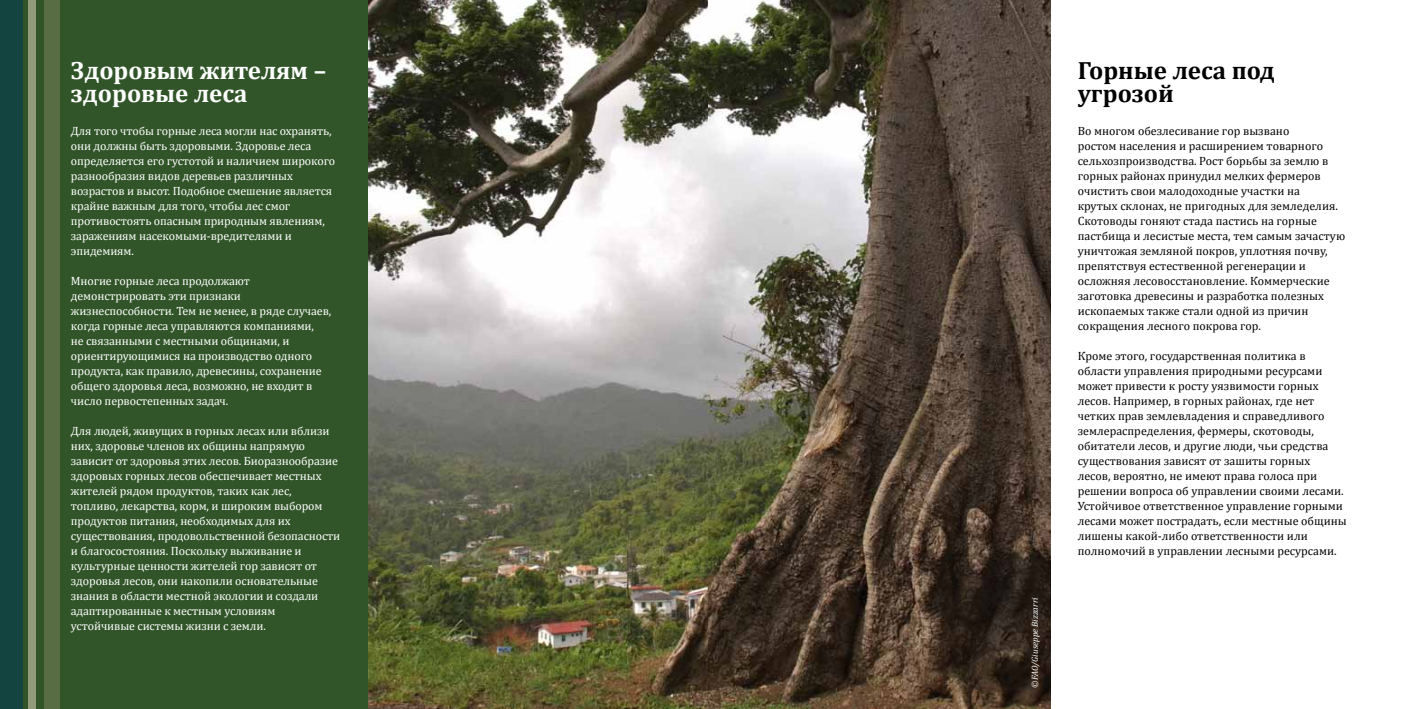
<style>
.page{position:relative;width:1418px;height:709px;background:#fff}
.page>*{position:absolute;margin:0;border:0;box-sizing:border-box;transform-origin:0 0}
.t1{font:700 25px/22.5px "Cambria";color:#fff}
.t2{font:700 25px/22.5px "Cambria";color:#000}
.t3{font:12px/15px "Cambria";letter-spacing:-.01em;color:#fff}
.t4{font:12px/15px "Cambria";color:#000}
.t5{font:italic 8.75px "Cambria";color:#fff}
</style>
<div class="page">
<div style="left:0;top:0;width:369px;height:709px;background:#315529"></div>
<img style="left:369px;top:0;width:681px;height:709px">
<div style="left:0;top:0;width:22px;height:709px;background:#14443f"></div>
<div style="left:28px;top:0;width:7px;height:709px;background:#939b7e"></div>
<div style="left:44px;top:0;width:16px;height:709px;background:#586d43"></div>
<h1 class="t1" style="left:71px;top:59px;width:257px">Здоровым жителям – здоровые леса</h1>
<p class="t3" style="left:71px;top:123px;width:266px">Для того чтобы горные леса могли нас охранять, они должны быть здоровыми. Здоровье леса определяется его густотой и наличием широкого разнообразия видов деревьев различных возрастов и высот. Подобное смешение является крайне важным для того, чтобы лес смог противостоять опасным природным явлениям, заражениям насекомыми-вредителями и эпидемиям.</p>
<p class="t3" style="left:71px;top:273px;width:262px">Многие горные леса продолжают демонстрировать эти признаки жизнеспособности. Тем не менее, в ряде случаев, когда горные леса управляются компаниями,<br>не связанными с местными общинами, и ориентирующимися на производство одного продукта, как правило, древесины, сохранение общего здоровья леса, возможно, не входит в число первостепенных задач.</p>
<p class="t3" style="left:71px;top:423px;width:271px">Для людей, живущих в горных лесах или вблизи них, здоровье членов их общины напрямую зависит от здоровья этих лесов. Биоразнообразие здоровых горных лесов обеспечивает местных жителей рядом продуктов, таких как лес, топливо, лекарства, корм, и широким выбором продуктов питания, необходимых для их существования, продовольственной безопасности и благосостояния. Поскольку выживание и культурные ценности жителей гор зависят от здоровья лесов, они накопили основательные знания в области местной экологии и создали адаптированные к местным условиям устойчивые системы жизни с земли.</p>
<p class="t5" style="left:1028px;top:687px;width:92px;rotate:-90deg">©FAO/Giuseppe Bizzarri</p>
<h1 class="t2" style="left:1077px;top:59px;width:199px">Горные леса под угрозой</h1>
<p class="t4" style="left:1077px;top:123px;width:269px">Во многом обезлесивание гор вызвано<br>ростом населения и расширением товарного сельхозпроизводства. Рост борьбы за землю в горных районах принудил мелких фермеров очистить свои малодоходные участки на<br>крутых склонах, не пригодных для земледелия.<br>Скотоводы гоняют стада пастись на горные пастбища и лесистые места, тем самым зачастую уничтожая земляной покров, уплотняя почву, препятствуя естественной регенерации и осложняя лесовосстановление. Коммерческие заготовка древесины и разработка полезных ископаемых также стали одной из причин сокращения лесного покрова гор.</p>
<p class="t4" style="left:1077px;top:348px;width:271px">Кроме этого, государственная политика в области управления природными ресурсами может привести к росту уязвимости горных лесов. Например, в горных районах, где нет четких прав землевладения и справедливого землераспределения, фермеры, скотоводы, обитатели лесов, и другие люди, чьи средства существования зависят от зашиты горных<br>лесов, вероятно, не имеют права голоса при решении вопроса об управлении своими лесами.<br>Устойчивое ответственное управление горными лесами может пострадать, если местные общины лишены какой-либо ответственности или полномочий в управлении лесными ресурсами.</p>
</div>
